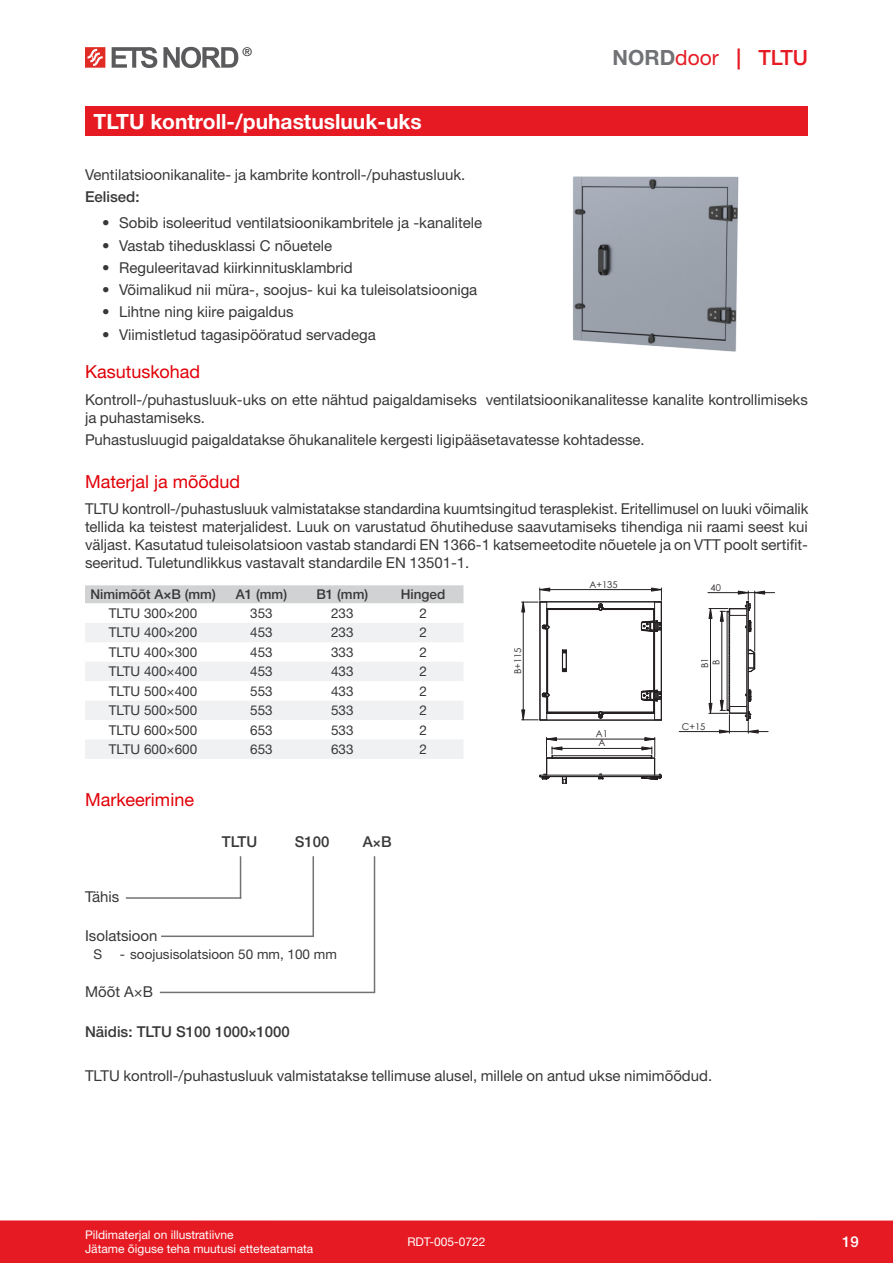
<style>
.page{position:relative;width:893px;height:1263px;background:#fff}
.page>*{position:absolute;margin:0;border:0;box-sizing:border-box;transform-origin:0 0}
.Tootenimi{font:700 21px "Helvetica Neue LTW1 G";color:#fff}
.t1{font:500 21px "Helvetica Neue LTW1 G";color:#e51a23}
.Pealkiri{font:18px "Helvetica Neue LTW1 G";color:#e10008}
.Tekst{font:15px/18px "Helvetica Neue LTW1 G";color:#383839}
.Näidis{font:500 15px "Helvetica Neue LTW1 G";color:#383839}
.Markeering-kiri{font:15px "Helvetica Neue LTW1 G";color:#383839}
.t2{font:500 15px "Helvetica Neue LTW1 G";color:#fff}
.Tabeltekst{font:13.5px "Helvetica Neue LTW1 G";color:#383839}
.Tabeli_päis{font:500 13.5px "Helvetica Neue LTW1 G";color:#383839}
.Markeering-lisa-cent{font:13.5px "Helvetica Neue LTW1 G";color:#383839}
.Markeering-lisa{font:13.5px "Helvetica Neue LTW1 G";color:#383839}
.t3{font:12px/14.4px "Helvetica Neue LTW1 G";color:#fff}
.t4{font:12px "Helvetica Neue LTW1 G";color:#231f20}
.t5{font:9.3px "Century Gothic";color:#231f20}
.s1{font-weight:700;color:#717275}
.s2{font-weight:400}
.s3{font-size:13.5px}
</style>
<div class="page">
<div style="left:0;top:1220px;width:893px;height:43px;background:#e51a23"></div>
<svg style="left:112px;top:47px;width:45px;height:21px"></svg>
<svg style="left:163px;top:47px;width:75px;height:21px"></svg>
<svg style="left:85px;top:47px;width:20px;height:21px"></svg>
<div style="left:85px;top:585px;width:378px;height:18px;background:#d1d2d4"></div>
<svg style="left:85px;top:603px;width:378px;height:1px"></svg>
<svg style="left:85px;top:623px;width:378px;height:136px;fill:#f0f1f2"></svg>
<div style="left:85px;top:106px;width:723px;height:30px;background:#e51a23"></div>
<img style="left:573px;top:176px;width:166px;height:176px">
<hr style="left:546px;top:629px;width:1px;height:64px;background:#231f20">
<hr style="left:653px;top:631px;width:1px;height:59px;background:#231f20">
<svg style="left:598px;top:711px;width:5px;height:8px"></svg>
<hr style="left:602px;top:713px;width:52px;height:1px;background:#231f20">
<hr style="left:547px;top:713px;width:52px;height:1px;background:#231f20">
<hr style="left:540px;top:720px;width:121px;height:1px;background:#231f20">
<hr style="left:547px;top:629px;width:1px;height:64px;background:#231f20">
<hr style="left:540px;top:602px;width:1px;height:118px;background:#231f20">
<hr style="left:661px;top:602px;width:1px;height:118px;background:#231f20">
<svg style="left:562px;top:650px;width:5px;height:23px"></svg>
<hr style="left:654px;top:631px;width:1px;height:59px;background:#231f20">
<svg style="left:641px;top:690px;width:21px;height:31px"></svg>
<hr style="left:602px;top:712px;width:52px;height:1px;background:#231f20">
<hr style="left:548px;top:712px;width:52px;height:1px;background:#231f20">
<svg style="left:539px;top:737px;width:123px;height:47px"></svg>
<hr style="left:679px;top:731px;width:50px;height:1px;background:#231f20">
<hr style="left:708px;top:592px;width:40px;height:1px;background:#231f20">
<svg style="left:709px;top:591px;width:66px;height:142px"></svg>
<hr style="left:523px;top:602px;width:1px;height:118px;background:#231f20">
<svg style="left:521px;top:693px;width:31px;height:28px"></svg>
<svg style="left:521px;top:588px;width:141px;height:44px"></svg>
<hr style="left:126px;top:897px;width:115px;height:2px;background:#717275">
<hr style="left:240px;top:856px;width:1px;height:42px;background:#717275">
<hr style="left:161px;top:935px;width:153px;height:2px;background:#717275">
<hr style="left:313px;top:856px;width:1px;height:81px;background:#717275">
<hr style="left:160px;top:992px;width:215px;height:1px;background:#717275">
<hr style="left:374px;top:856px;width:1px;height:137px;background:#717275">
<p class="t4" style="left:242px;top:44px;width:11px">®</p>
<p class="t1" style="left:613px;top:45px;width:197px"><span class="s1">NORD</span><span class="s2">door</span> | TLTU</p>
<p class="Tootenimi" style="left:94px;top:108px;width:330px">TLTU kontroll-/puhastusluuk-uks</p>
<p class="Tekst" style="left:85px;top:165px;width:382px">Ventilatsioonikanalite- ja kambrite kontroll-/puhastusluuk.</p>
<p class="Näidis" style="left:85px;top:187px;width:56px">Eelised:</p>
<p class="Tekst" style="left:102px;top:214px;width:382px">• Sobib isoleeritud ventilatsioonikambritele ja -kanalitele</p>
<p class="Tekst" style="left:102px;top:236px;width:232px">• Vastab tihedusklassi C nõuetele</p>
<p class="Tekst" style="left:102px;top:258px;width:252px">• Reguleeritavad kiirkinnitusklambrid</p>
<p class="Tekst" style="left:102px;top:281px;width:377px">• Võimalikud nii müra-, soojus- kui ka tuleisolatsiooniga</p>
<p class="Tekst" style="left:102px;top:303px;width:193px">• Lihtne ning kiire paigaldus</p>
<p class="Tekst" style="left:102px;top:325px;width:275px">• Viimistletud tagasipööratud servadega</p>
<p class="Pealkiri" style="left:85px;top:361px;width:117px">Kasutuskohad</p>
<p class="Tekst" style="left:85px;top:390px;width:724px">Kontroll-/puhastusluuk-uks on ette nähtud paigaldamiseks ventilatsioonikanalitesse kanalite kontrollimiseks ja puhastamiseks.</p>
<p class="Tekst" style="left:85px;top:430px;width:561px">Puhastusluugid paigaldatakse õhukanalitele kergesti ligipääsetavatesse kohtadesse.</p>
<p class="Pealkiri" style="left:85px;top:470px;width:157px">Materjal ja mõõdud</p>
<p class="Tekst" style="left:85px;top:500px;width:725px;text-align:justify">TLTU kontroll-/puhastusluuk valmistatakse standardina kuumtsingitud terasplekist. Eritellimusel on luuki võimalik tellida ka teistest materjalidest. Luuk on varustatud õhutiheduse saavutamiseks tihendiga nii raami seest kui väljast. Kasutatud tuleisolatsioon vastab standardi EN 1366-1 katsemeetodite nõuetele ja on VTT poolt sertifit&shy;seeritud. Tuletundlikkus vastavalt standardile EN 13501-1.</p>
<p class="Tabeli_päis" style="left:90px;top:586px;width:127px">Nimimõõt A×B (mm)</p>
<p class="Tabeli_päis" style="left:236px;top:586px;width:53px">A1 (mm)</p>
<p class="Tabeli_päis" style="left:316px;top:586px;width:53px">B1 (mm)</p>
<p class="Tabeli_päis" style="left:401px;top:586px;width:46px">Hinged</p>
<p class="Tabeltekst" style="left:109px;top:605px;width:90px">TLTU 300×200</p>
<p class="Tabeltekst" style="left:250px;top:605px;width:24px">353</p>
<p class="Tabeltekst" style="left:331px;top:605px;width:24px">233</p>
<p class="Tabeltekst" style="left:419px;top:605px;width:9px">2</p>
<p class="Tabeltekst" style="left:109px;top:624px;width:90px">TLTU 400×200</p>
<p class="Tabeltekst" style="left:250px;top:624px;width:24px">453</p>
<p class="Tabeltekst" style="left:331px;top:624px;width:24px">233</p>
<p class="Tabeltekst" style="left:419px;top:624px;width:9px">2</p>
<p class="Tabeltekst" style="left:109px;top:644px;width:90px">TLTU 400×300</p>
<p class="Tabeltekst" style="left:250px;top:644px;width:24px">453</p>
<p class="Tabeltekst" style="left:331px;top:644px;width:24px">333</p>
<p class="Tabeltekst" style="left:419px;top:644px;width:9px">2</p>
<p class="Tabeltekst" style="left:109px;top:663px;width:90px">TLTU 400×400</p>
<p class="Tabeltekst" style="left:250px;top:663px;width:24px">453</p>
<p class="Tabeltekst" style="left:331px;top:663px;width:24px">433</p>
<p class="Tabeltekst" style="left:419px;top:663px;width:9px">2</p>
<p class="Tabeltekst" style="left:109px;top:683px;width:90px">TLTU 500×400</p>
<p class="Tabeltekst" style="left:250px;top:683px;width:24px">553</p>
<p class="Tabeltekst" style="left:331px;top:683px;width:24px">433</p>
<p class="Tabeltekst" style="left:419px;top:683px;width:9px">2</p>
<p class="Tabeltekst" style="left:109px;top:702px;width:90px">TLTU 500×500</p>
<p class="Tabeltekst" style="left:250px;top:702px;width:24px">553</p>
<p class="Tabeltekst" style="left:331px;top:702px;width:24px">533</p>
<p class="Tabeltekst" style="left:419px;top:702px;width:9px">2</p>
<p class="Tabeltekst" style="left:109px;top:721px;width:90px">TLTU 600×500</p>
<p class="Tabeltekst" style="left:250px;top:721px;width:24px">653</p>
<p class="Tabeltekst" style="left:331px;top:721px;width:24px">533</p>
<p class="Tabeltekst" style="left:419px;top:721px;width:9px">2</p>
<p class="Tabeltekst" style="left:109px;top:741px;width:90px">TLTU 600×600</p>
<p class="Tabeltekst" style="left:250px;top:741px;width:24px">653</p>
<p class="Tabeltekst" style="left:331px;top:741px;width:24px">633</p>
<p class="Tabeltekst" style="left:419px;top:741px;width:9px">2</p>
<p class="Pealkiri" style="left:85px;top:788px;width:110px">Markeerimine</p>
<p class="t5" style="left:589px;top:578px;width:30px">A+135</p>
<p class="t5" style="left:710px;top:581px;width:12px">40</p>
<p class="t5" style="left:511px;top:674px;width:28px;rotate:-90deg">B+115</p>
<p class="t5" style="left:698px;top:668px;width:12px;rotate:-90deg">B1</p>
<p class="t5" style="left:710px;top:665px;width:7px;rotate:-90deg">B</p>
<p class="t5" style="left:682px;top:720px;width:25px">C+15</p>
<p class="t5" style="left:596px;top:727px;width:14px">A1</p>
<p class="t5" style="left:598px;top:736px;width:8px">A</p>
<p class="Näidis" style="left:222px;top:832px;width:37px">TLTU</p>
<p class="Näidis" style="left:295px;top:832px;width:36px">S100</p>
<p class="Näidis" style="left:363px;top:832px;width:30px">A<span class="s3">×</span>B</p>
<p class="Markeering-kiri" style="left:85px;top:888px;width:36px">Tähis</p>
<p class="Markeering-kiri" style="left:85px;top:926px;width:74px">Isolatsioon</p>
<p class="Markeering-lisa" style="left:94px;top:946px;width:10px">S</p>
<p class="Markeering-lisa-cent" style="left:120px;top:946px;width:219px">- soojusisolatsioon 50 mm, 100 mm</p>
<p class="Markeering-kiri" style="left:85px;top:983px;width:70px">Mõõt A×B</p>
<p class="Näidis" style="left:85px;top:1022px;width:206px">Näidis: TLTU S100 1000<span class="s3">×</span>1000</p>
<p class="Tekst" style="left:85px;top:1067px;width:629px">TLTU kontroll-/puhastusluuk valmistatakse tellimuse alusel, millele on antud ukse nimimõõdud.</p>
<p class="t3" style="left:85px;top:1227px;width:230px">Pildimaterjal on illustratiivne<br>Jätame õiguse teha muutusi etteteatamata</p>
<p class="t3" style="left:407px;top:1234px;width:80px">RDT-005-0722</p>
<p class="t2" style="left:842px;top:1233px;width:18px">19</p>
</div>
